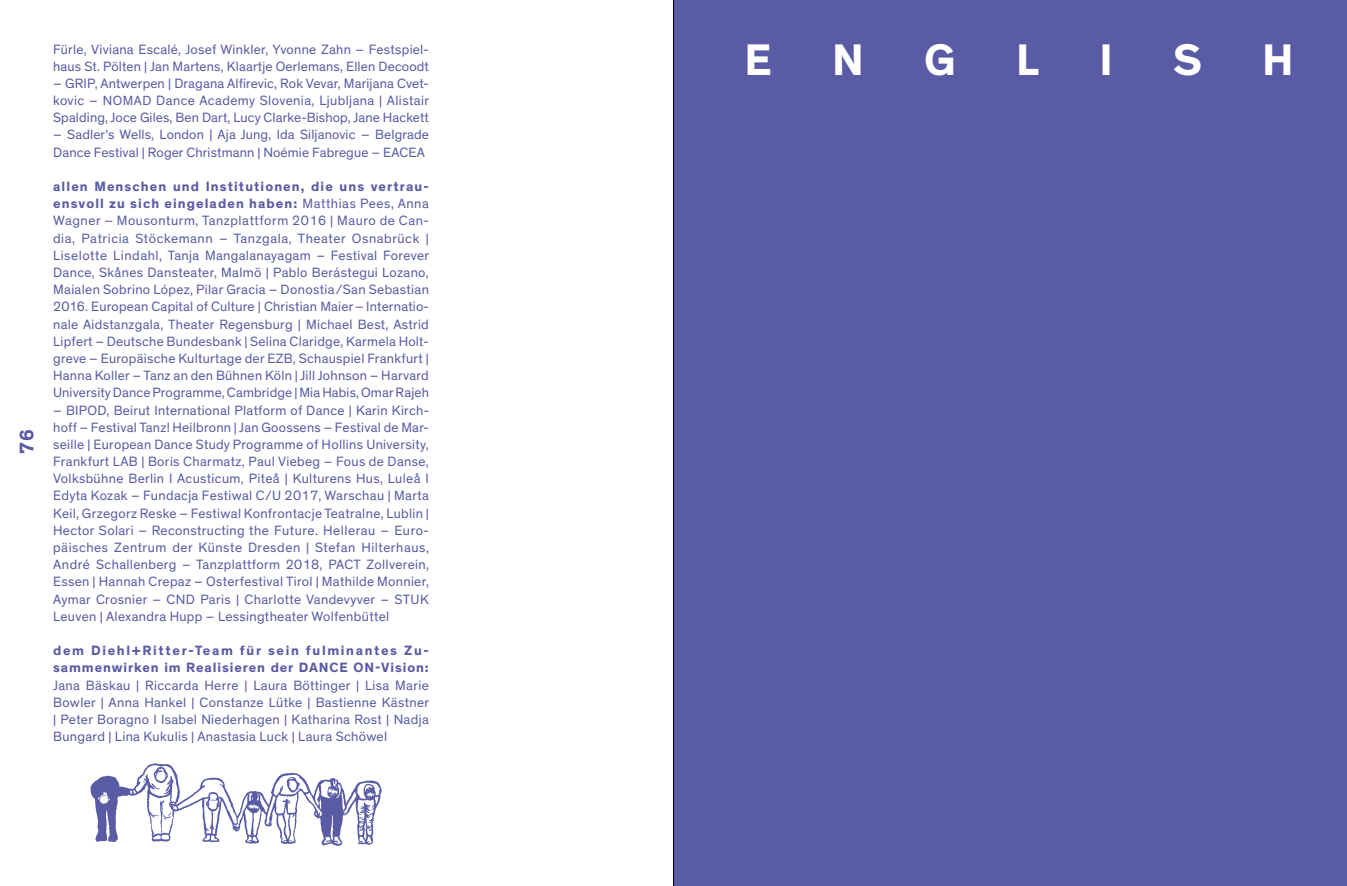
<style>
.page{position:relative;width:1347px;height:886px;background:#fff}
.page>*{position:absolute;margin:0;border:0;box-sizing:border-box;transform-origin:0 0}
.t1{font:700 45px "Theinhardt";color:#fff}
.t2{font:700 20px "Theinhardt";color:#595ca4}
.t3{font:13.75px/17.2px "Theinhardt";letter-spacing:.01em;color:#595ca4}
.t4{font:700 13.75px/17.2px "Theinhardt";letter-spacing:.12em;color:#595ca4}
.t5{font:700 13.75px "Theinhardt";letter-spacing:.095em;color:#595ca4}
.s1{font-size:13.5px}
.s2{font-weight:700}
</style>
<div class="page">
<div style="left:673px;top:0;width:673px;height:886px;background:#595ca4"></div>
<img style="left:90px;top:763px;width:292px;height:83px">
<hr style="left:673px;top:0;width:1px;height:886px;background:#000">
<h2 class="t2" style="left:14px;top:454px;width:27px;rotate:-90deg">76</h2>
<p class="t3" style="left:53px;top:41px;width:377px">Fürle, Viviana Escalé, Josef Winkler, Yvonne Zahn – Festspiel&shy;haus St. Pölten | Jan Martens, Klaartje Oerlemans, Ellen Decoodt</p>
<p class="t3" style="left:53px;top:75px;width:377px">– GRIP, Antwerpen | Dragana Alfirevic, Rok Vevar, Marijana Cvet&shy;kovic – <span class="s1">Nomad</span></p>
<p class="t3" style="left:53px;top:92px;width:377px;text-align:right">Dance Academy Slovenia, Ljubljana | Alistair<br>Spalding, Joce Giles, Ben Dart, Lucy Clarke-Bishop, Jane Hackett</p>
<p class="t3" style="left:53px;top:127px;width:377px">– Sadler’s Wells, London | Aja Jung, Ida Siljanovic – Belgrade<br>Dance Festival | Roger Christmann | Noémie Fabregue – EACEA</p>
<p class="t3" style="left:53px;top:178px;width:377px;text-align:justify"><span class="s2">allen Menschen und Institutionen, die uns vertrau&shy;ensvoll zu sich eingeladen haben:</span> Matthias Pees, Anna Wagner – Mousonturm, Tanzplattform 2016 | Mauro de Can&shy;dia, Patricia Stöckemann – Tanzgala, Theater Osnabrück | Liselotte Lindahl, Tanja Mangalanayagam – Festival Forever Dance, Skånes Dansteater, Malmö | Pablo Berástegui Lozano, Maialen Sobrino López, Pilar Gracia – Donostia/San Sebastian 2016. European Capital of Culture | Christian Maier – Internatio&shy;nale Aidstanzgala, Theater Regensburg | Michael Best, Astrid Lipfert – Deutsche Bundesbank | Selina Claridge, Karmela Holt&shy;greve – Europäische Kulturtage der EZB, Schauspiel Frankfurt | Hanna Koller – Tanz an den Bühnen Köln | Jill Johnson – Harvard University Dance Programme, Cambridge | Mia Habis, Omar Rajeh</p>
<p class="t3" style="left:53px;top:402px;width:377px;text-align:justify">– BIPOD, Beirut International Platform of Dance | Karin Kirch&shy;hoff – Festival Tanz! Heilbronn | Jan Goossens – Festival de Mar&shy;seille | European Dance Study Programme of Hollins University, Frankfurt LAB | Boris Charmatz, Paul Viebeg – Fous de Danse, Volksbühne Berlin I Acusticum, Piteå | Kulturens Hus, Luleå I Edyta Kozak – Fundacja Festiwal C/U 2017, Warschau | Marta Keil, Grzegorz Reske – Festiwal Konfrontacje Teatralne, Lublin | Hector Solari – Reconstructing the Future. Hellerau – Euro&shy;päisches Zentrum der Künste Dresden | Stefan Hilterhaus, André Schallenberg – Tanzplattform 2018, PACT Zollverein, Essen | Hannah Crepaz – Osterfestival Tirol | Mathilde Monnier, Aymar Crosnier – CND Paris | Charlotte Vandevyver – STUK Leuven | Alexandra Hupp – Lessingtheater Wolfenbüttel</p>
<p class="t4" style="left:53px;top:642px;width:377px">dem Diehl+Ritter-Team für sein fulminantes Zu&shy;sammenwirken im Realisieren der DAN</p>
<p class="t5" style="left:329px;top:659px;width:101px">CE ON -Vision:</p>
<p class="t3" style="left:53px;top:677px;width:377px;text-align:justify">Jana Bäskau | Riccarda Herre | Laura Böttinger | Lisa Marie Bowler | Anna Hankel | Constanze Lütke | Bastienne Kästner | Peter Boragno I Isabel Niederhagen | Katharina Rost | Nadja Bungard | Lina Kukulis | Anastasia Luck | Laura Schöwel</p>
<h1 class="t1" style="left:744px;top:32px;width:24px">e</h1>
<h1 class="t1" style="left:832px;top:32px;width:33px">n</h1>
<h1 class="t1" style="left:924px;top:32px;width:33px">g</h1>
<h1 class="t1" style="left:1016px;top:32px;width:25px">l</h1>
<h1 class="t1" style="left:1099px;top:32px;width:15px">i</h1>
<h1 class="t1" style="left:1173px;top:32px;width:30px">s</h1>
<h1 class="t1" style="left:1262px;top:32px;width:26px">h</h1>
</div>
